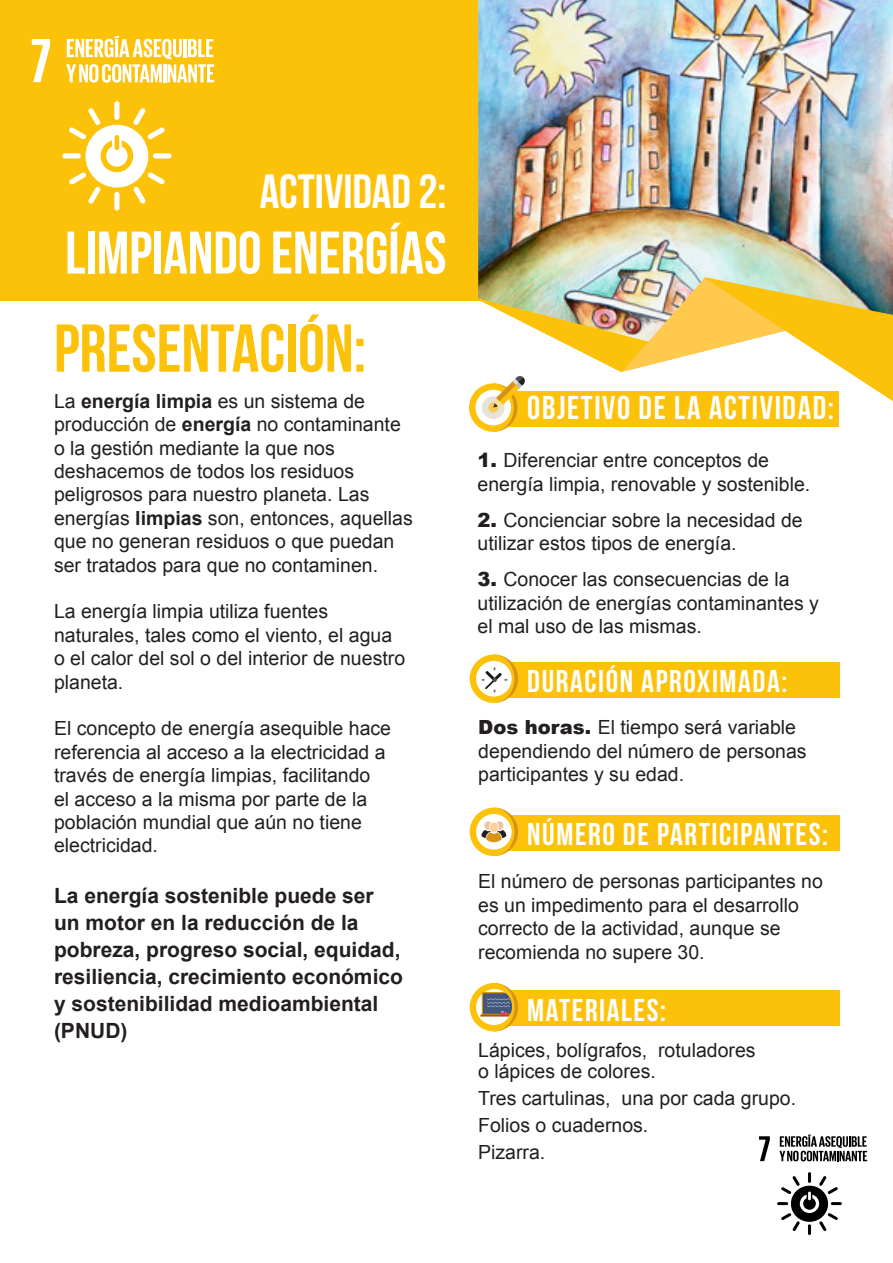
<style>
.page{position:relative;width:893px;height:1263px;background:#fff}
.page>*{position:absolute;margin:0;border:0;box-sizing:border-box;transform-origin:0 0}
.t1{font:67.5px "Bebas Neue";color:#fcc20a}
.t2{font:60px "Bebas Neue";color:#fff}
.t3{font:48px "Bebas Neue";color:#fff}
.t4{font:33px "Bebas Neue";letter-spacing:.05em;color:#fff}
.t5{font:31.5px "Bebas Neue";letter-spacing:.05em;color:#fff}
.t6{font:700 21px/27px "Arial";color:#231f20}
.t7{font:19.5px/23.4px "Arial";color:#231f20}
.s1{font-weight:700}
.s2{font-weight:900}
</style>
<div class="page">
<div style="left:0;top:0;width:893px;height:300px;background:#fcc20a"></div>
<div style="left:479px;top:662px;width:361px;height:35px;background:#fcc20a"></div>
<svg style="left:470px;top:654px;width:48px;height:49px"></svg>
<div style="left:479px;top:815px;width:361px;height:35px;background:#fcc20a"></div>
<svg style="left:470px;top:807px;width:48px;height:49px"></svg>
<div style="left:479px;top:991px;width:361px;height:35px;background:#fcc20a"></div>
<svg style="left:470px;top:983px;width:48px;height:48px"></svg>
<img style="left:478px;top:0;width:415px;height:276px">
<img style="left:469px;top:276px;width:424px;height:156px">
<svg style="left:759px;top:1136px;width:11px;height:25px"></svg>
<svg style="left:777px;top:1172px;width:65px;height:63px"></svg>
<svg style="left:779px;top:1134px;width:88px;height:27px"></svg>
<svg style="left:32px;top:39px;width:18px;height:43px"></svg>
<div style="left:62px;top:153px;width:19px;height:5px;background:#fff;border-radius:2px"></div>
<div style="left:153px;top:153px;width:18px;height:5px;background:#fff;border-radius:2px"></div>
<div style="left:114px;top:101px;width:5px;height:19px;background:#fff;border-radius:2px"></div>
<div style="left:114px;top:192px;width:5px;height:18px;background:#fff;border-radius:2px"></div>
<svg style="left:69px;top:108px;width:96px;height:96px"></svg>
<svg style="left:66px;top:36px;width:148px;height:47px"></svg>
<p class="t3" style="left:260px;top:165px;width:188px">ACTIVIDAD 2:</p>
<p class="t2" style="left:65px;top:220px;width:383px">LIMPIANDO ENERGÍAS</p>
<p class="t1" style="left:54px;top:311px;width:314px">PRESENTACIÓN:</p>
<p class="t7" style="left:54px;top:389px;width:360px">La <span class="s1">energía limpia</span> es un sistema de producción de <span class="s1">energía</span> no contaminante o la gestión mediante la que nos deshacemos de todos los residuos peligrosos para nuestro planeta. Las energías <span class="s1">limpias</span> son, entonces, aquellas que no generan residuos o que puedan ser tratados para que no contaminen.</p>
<p class="t7" style="left:54px;top:600px;width:353px">La energía limpia utiliza fuentes naturales, tales como el viento, el agua o el calor del sol o del interior de nuestro planeta.</p>
<p class="t7" style="left:54px;top:717px;width:339px">El concepto de energía asequible hace referencia al acceso a la electricidad a través de energía limpias, facilitando<br>el acceso a la misma por parte de la población mundial que aún no tiene electricidad.</p>
<p class="t6" style="left:54px;top:883px;width:350px">La energía sostenible puede ser un motor en la reducción de la pobreza, progreso social, equidad, resiliencia, crecimiento económico y sostenibilidad medioambiental (PNUD)</p>
<p class="t4" style="left:527px;top:390px;width:308px">OBJETIVO DE LA ACTIVIDAD:</p>
<p class="t7" style="left:477px;top:449px;width:334px"><span class="s2">1.</span> Diferenciar entre conceptos de energía limpia, renovable y sostenible.</p>
<p class="t7" style="left:477px;top:508px;width:327px"><span class="s2">2.</span> Concienciar sobre la necesidad de utilizar estos tipos de energía.</p>
<p class="t7" style="left:477px;top:568px;width:343px"><span class="s2">3.</span> Conocer las consecuencias de la utilización de energías contaminantes y el mal uso de las mismas.</p>
<p class="t5" style="left:527px;top:664px;width:261px">DURACIÓN APROXIMADA:</p>
<p class="t7" style="left:478px;top:716px;width:330px"><span class="s2">Dos horas.</span> El tiempo será variable dependiendo del número de personas participantes y su edad.</p>
<p class="t5" style="left:527px;top:817px;width:302px">NÚMERO DE PARTICIPANTES:</p>
<p class="t7" style="left:478px;top:870px;width:346px">El número de personas participantes no es un impedimento para el desarrollo correcto de la actividad, aunque se recomienda no supere 30.</p>
<p class="t5" style="left:527px;top:993px;width:140px">MATERIALES:</p>
<p class="t7" style="left:478px;top:1039px;width:279px">Lápices, bolígrafos, rotuladores</p>
<p class="t7" style="left:478px;top:1060px;width:179px">o lápices de colores.</p>
<p class="t7" style="left:478px;top:1087px;width:319px">Tres cartulinas, una por cada grupo.</p>
<p class="t7" style="left:478px;top:1114px;width:172px">Folios o cuadernos.</p>
<p class="t7" style="left:478px;top:1141px;width:69px">Pizarra.</p>
</div>
